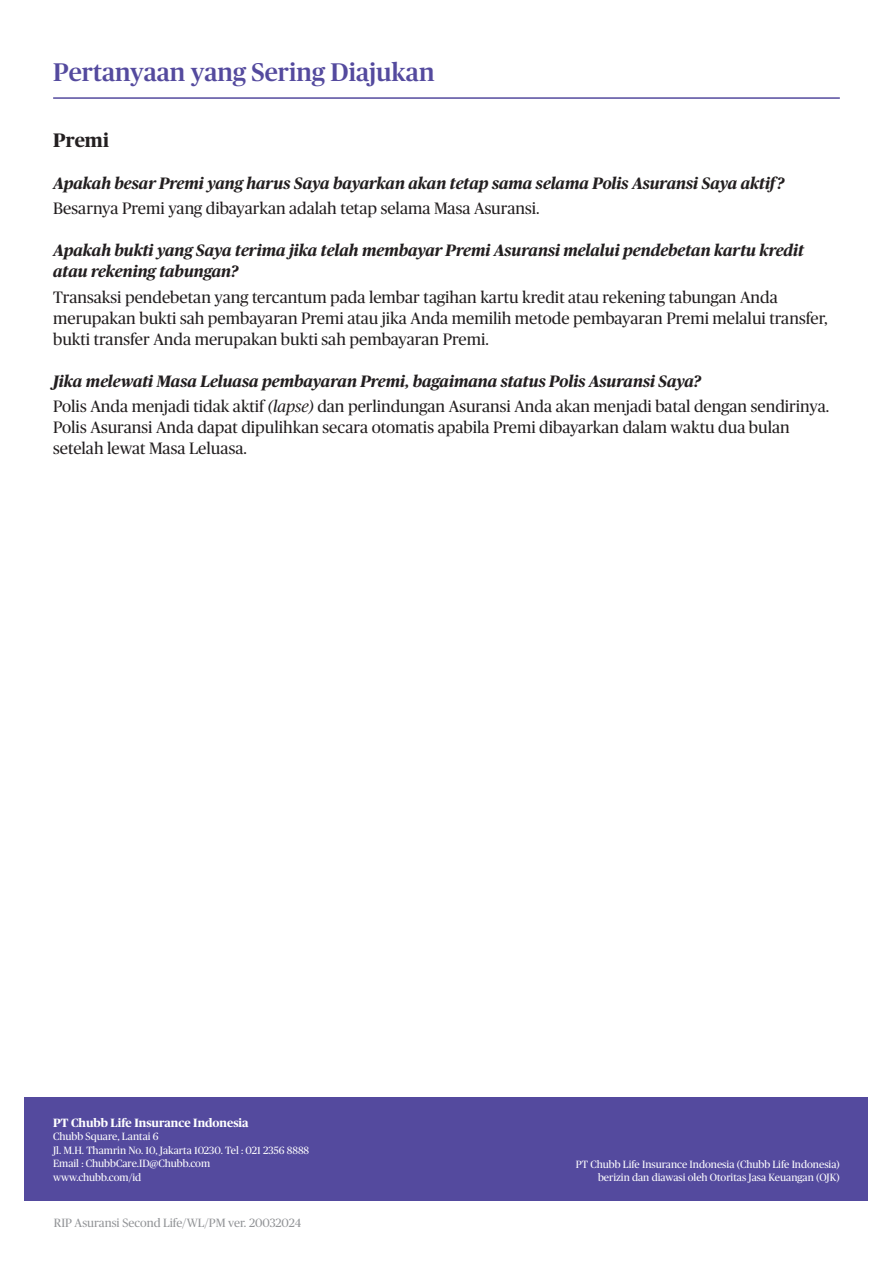
<style>
.page{position:relative;width:893px;height:1263px;background:#fff}
.page>*{position:absolute;margin:0;border:0;box-sizing:border-box;transform-origin:0 0}
.t1{font:500 25.5px "Chubb Publico";color:#544a9e}
.t2{font:700 19.5px "Chubb Publico";color:#231f20}
.t3{font:16.5px/21px "Chubb Publico";color:#231f20}
.t4{font:italic 700 16.5px/21px "Chubb Publico";color:#231f20}
.t5{font:12px "Chubb Publico";color:#939598}
.t6{font:700 12px "Chubb Publico";color:#fff}
.t7{font:10.5px "Chubb Publico";color:#fff}
.s1{font-style:italic}
</style>
<div class="page">
<hr style="left:53px;top:97px;width:787px;height:2px;background:#544a9e">
<div style="left:25px;top:1098px;width:843px;height:103px;background:#544a9e"></div>
<p class="t1" style="left:53px;top:54px;width:383px">Pertanyaan yang Sering Diajukan</p>
<p class="t2" style="left:53px;top:126px;width:57px">Premi</p>
<p class="t4" style="left:53px;top:172px;width:733px">Apakah besar Premi yang harus Saya bayarkan akan tetap sama selama Polis Asuransi Saya aktif?</p>
<p class="t3" style="left:53px;top:197px;width:488px">Besarnya Premi yang dibayarkan adalah tetap selama Masa Asuransi.</p>
<p class="t4" style="left:53px;top:239px;width:752px">Apakah bukti yang Saya terima jika telah membayar Premi Asuransi melalui pendebetan kartu kredit atau rekening tabungan?</p>
<p class="t3" style="left:53px;top:286px;width:776px">Transaksi pendebetan yang tercantum pada lembar tagihan kartu kredit atau rekening tabungan Anda merupakan bukti sah pembayaran Premi atau jika Anda memilih metode pembayaran Premi melalui transfer, bukti transfer Anda merupakan bukti sah pembayaran Premi.</p>
<p class="t4" style="left:53px;top:370px;width:649px">Jika melewati Masa Leluasa pembayaran Premi, bagaimana status Polis Asuransi Saya?</p>
<p class="t3" style="left:53px;top:395px;width:778px">Polis Anda menjadi tidak aktif <span class="s1">(lapse)</span> dan perlindungan Asuransi Anda akan menjadi batal dengan sendirinya.<br>Polis Asuransi Anda dapat dipulihkan secara otomatis apabila Premi dibayarkan dalam waktu dua bulan setelah lewat Masa Leluasa.</p>
<p class="t6" style="left:53px;top:1114px;width:197px">PT Chubb Life Insurance Indonesia</p>
<p class="t7" style="left:53px;top:1129px;width:107px">Chubb Square, Lantai 6</p>
<p class="t7" style="left:53px;top:1143px;width:258px">Jl. M.H. Thamrin No. 10, Jakarta 10230. Tel : 021 2356 8888</p>
<p class="t7" style="left:53px;top:1156px;width:159px">Email : ChubbCare.ID@Chubb.com</p>
<p class="t7" style="left:53px;top:1170px;width:89px">www.chubb.com/id</p>
<p class="t5" style="left:54px;top:1214px;width:249px">RIP Asuransi Second Life/WL/PM ver. 20032024</p>
<p class="t7" style="left:576px;top:1157px;width:266px">PT Chubb Life Insurance Indonesia (Chubb Life Indonesia)</p>
<p class="t7" style="left:598px;top:1170px;width:243px">berizin dan diawasi oleh Otoritas Jasa Keuangan (OJK)</p>
</div>
